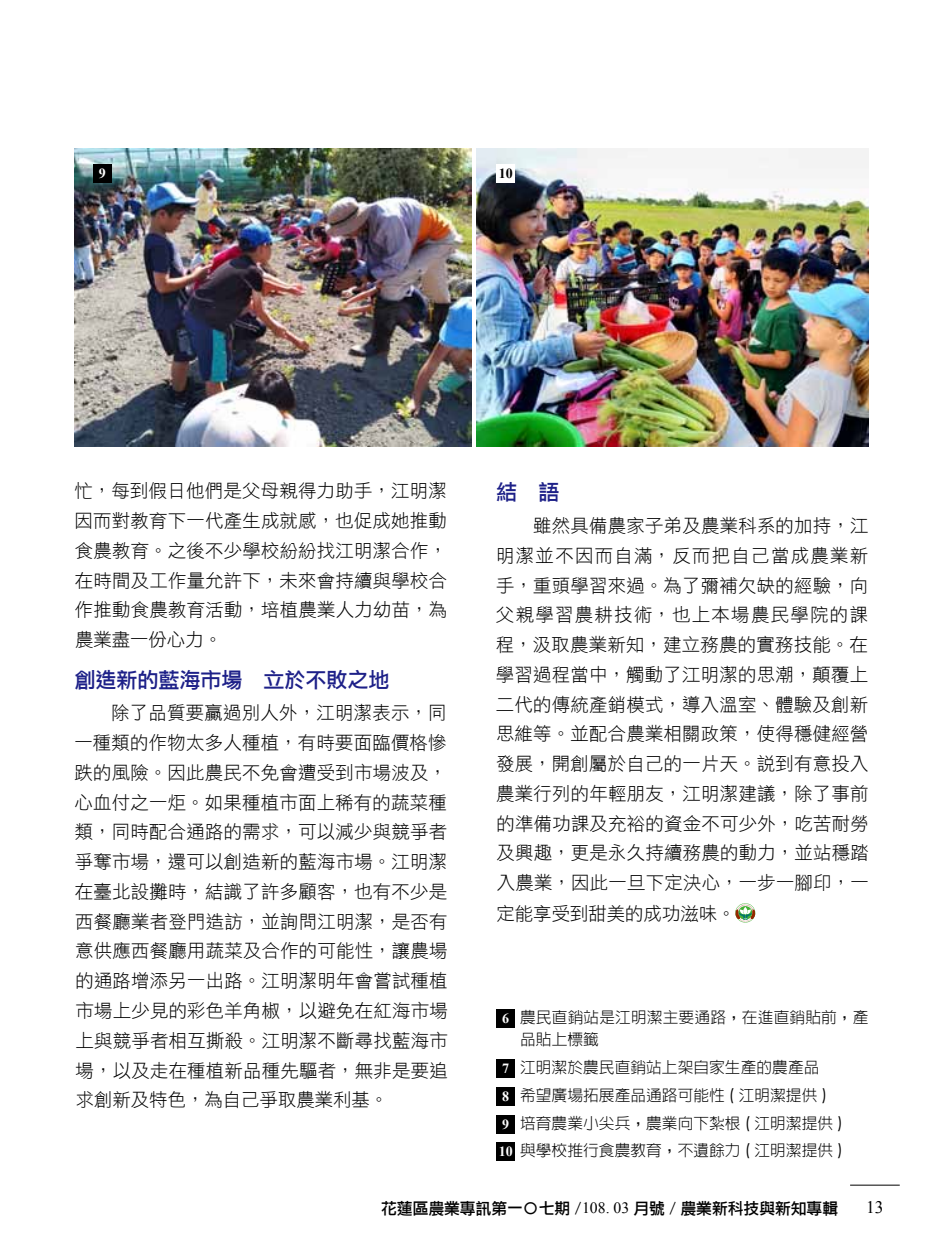
<style>
.page{position:relative;width:943px;height:1241px;background:#fff}
.page>*{position:absolute;margin:0;border:0;box-sizing:border-box;transform-origin:0 0}
.t1{font:21px "DF Li Hei Md WIN BF";color:#1d2088}
.t2{font:18.38px/29.8px "DF Hei W3 WIN BF";letter-spacing:.015em;color:#000;text-align:justify}
.t3{font:17.5px "Times New Roman";color:#000}
.t4{font:300 15.75px/27.7px "Lin Gothic";color:#000}
.t5{font:15.75px "DF Li Hei Md WIN BF";color:#000}
.t6{font:700 14px "Times New Roman";color:#000}
.t7{font:700 14px "Times New Roman";color:#fff}
.s1{font-family:"Times New Roman";font-weight:700;font-size:14px;color:#fff}
.s2{font-family:"Century Gothic";font-weight:400}
.s3{font-family:"Times New Roman"}
</style>
<div class="page">
<div style="left:496px;top:1008px;width:19px;height:19px;background:#000"></div>
<div style="left:496px;top:1058px;width:19px;height:19px;background:#000"></div>
<div style="left:496px;top:1086px;width:19px;height:19px;background:#000"></div>
<div style="left:496px;top:1114px;width:19px;height:19px;background:#000"></div>
<div style="left:496px;top:1142px;width:19px;height:18px;background:#000"></div>
<img style="left:74px;top:149px;width:397px;height:298px">
<img style="left:476px;top:149px;width:392px;height:298px">
<svg style="left:735px;top:903px;width:20px;height:19px"></svg>
<div style="left:93px;top:164px;width:19px;height:19px;background:#000"></div>
<div style="left:496px;top:164px;width:19px;height:19px;background:#fff"></div>
<hr style="left:850px;top:1184px;width:49px;height:1px;background:#000">
<p class="t7" style="left:99px;top:163px;width:8px">9</p>
<p class="t6" style="left:498px;top:163px;width:15px">10</p>
<p class="t2" style="left:74px;top:475px;width:374px">忙，每到假日他們是父母親得力助手，江明潔因而對教育下一代產生成就感，也促成她推動食農教育。之後不少學校紛紛找江明潔合作，在時間及工作量允許下，未來會持續與學校合作推動食農教育活動，培植農業人力幼苗，為農業盡一份心力。</p>
<p class="t1" style="left:74px;top:668px;width:316px">創造新的藍海市場 立於不敗之地</p>
<p class="t2" style="left:74px;top:697px;width:375px;text-indent:37px">除了品質要贏過別人外，江明潔表示，同一種類的作物太多人種植，有時要面臨價格慘跌的風險。因此農民不免會遭受到市場波及，心血付之一炬。如果種植市面上稀有的蔬菜種類，同時配合通路的需求，可以減少與競爭者爭奪市場，還可以創造新的藍海市場。江明潔在臺北設攤時，結識了許多顧客，也有不少是西餐廳業者登門造訪，並詢問江明潔，是否有意供應西餐廳用蔬菜及合作的可能性，讓農場的通路增添另一出路。江明潔明年會嘗試種植市場上少見的彩色羊角椒，以避免在紅海市場上與競爭者相互撕殺。江明潔不斷尋找藍海市場，以及走在種植新品種先驅者，無非是要追求創新及特色，為自己爭取農業利基。</p>
<p class="t1" style="left:496px;top:481px;width:64px">結　語</p>
<p class="t2" style="left:495px;top:510px;width:375px;text-indent:37px">雖然具備農家子弟及農業科系的加持，江明潔並不因而自滿，反而把自己當成農業新手，重頭學習來過。為了彌補欠缺的經驗，向父親學習農耕技術，也上本場農民學院的課程，汲取農業新知，建立務農的實務技能。在學習過程當中，觸動了江明潔的思潮，顛覆上二代的傳統產銷模式，導入溫室、體驗及創新思維等。並配合農業相關政策，使得穩健經營發展，開創屬於自己的一片天。說到有意投入農業行列的年輕朋友，江明潔建議，除了事前的準備功課及充裕的資金不可少外，吃苦耐勞及興趣，更是永久持續務農的動力，並站穩踏入農業，因此一旦下定決心，一步一腳印，一定能享受到甜美的成功滋味。</p>
<p class="t4" style="left:520px;top:1005px;width:350px;line-height:22.2px;text-indent:-18px"><span class="s1">6</span> 農民直銷站是江明潔主要通路，在進直銷貼前，產品貼上標籤</p>
<p class="t4" style="left:498px;top:1053px;width:346px"><span class="s1">7</span> 江明潔於農民直銷站上架自家生產的農產品<br><span class="s1">8</span> 希望廣場拓展產品通路可能性 <span class="s2">(</span> 江明潔提供 <span class="s2">)<br></span><span class="s1">9</span> 培育農業小尖兵，農業向下紮根 <span class="s2">(</span> 江明潔提供 <span class="s2">)<br></span><span class="s1">10</span> 與學校推行食農教育，不遺餘力 <span class="s2">(</span> 江明潔提供 <span class="s2">)</span></p>
<p class="t5" style="left:381px;top:1199px;width:458px">花蓮區農業專訊第一○七期 /<span class="s3">108. 03</span> 月號 / 農業新科技與新知專輯</p>
<p class="t3" style="left:866px;top:1195px;width:19px">13</p>
</div>
